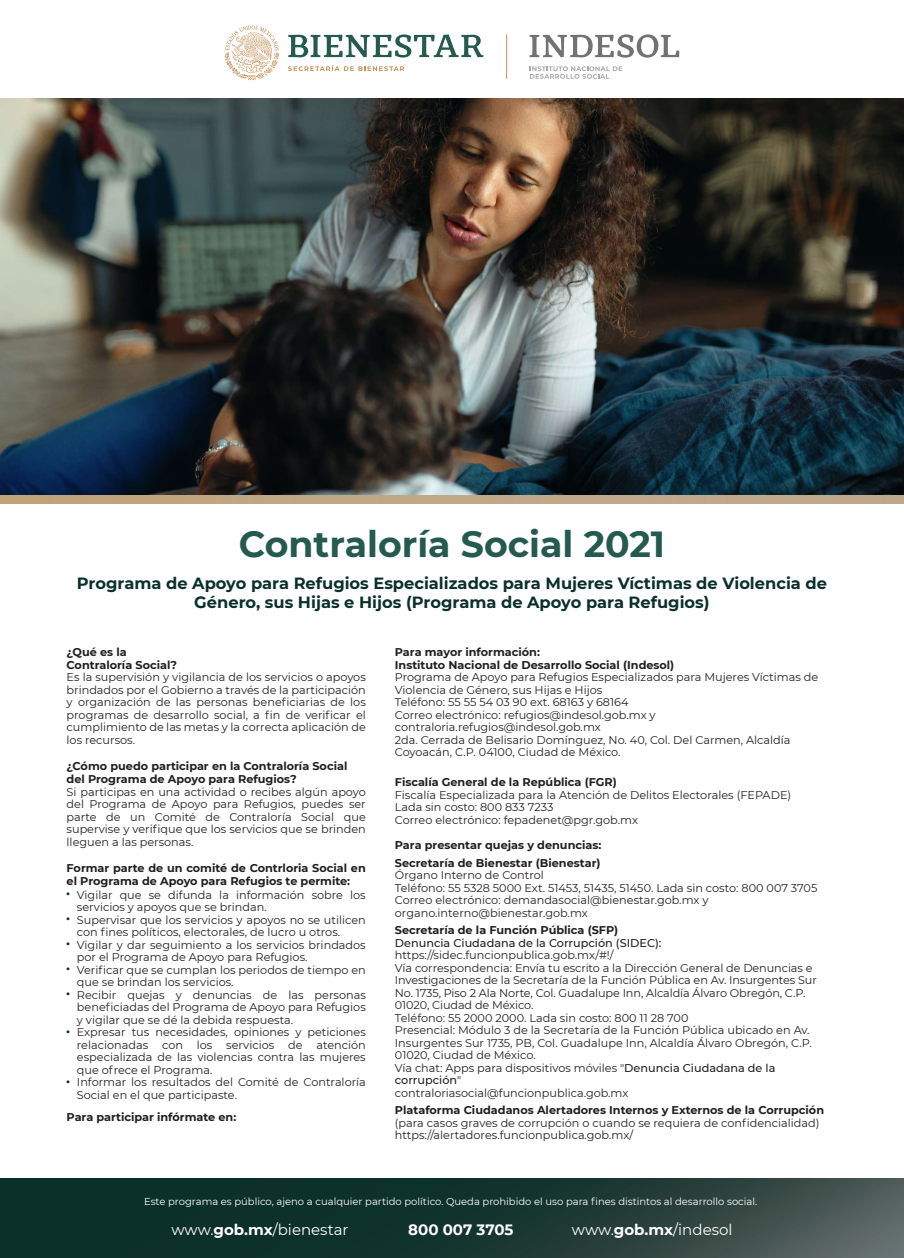
<style>
.page{position:relative;width:904px;height:1258px;background:#fff}
.page>*{position:absolute;margin:0;border:0;box-sizing:border-box;transform-origin:0 0}
.t1{font:700 36.25px "Montserrat";color:#245b4e}
.t2{font:700 16.25px/19.5px "Montserrat";color:#0b302a;text-align:center}
.t3{font:15px "Montserrat";color:#fff}
.t4{font:700 15px "Montserrat";color:#fff}
.t5{font:11.25px/12.5px "Montserrat";color:#231f20}
.t6{font:700 11.25px/13.1px "Montserrat";color:#231f20}
.t7{font:500 11.25px "Montserrat";color:#231f20}
.t8{font:700 11.25px "Montserrat";color:#0b302a}
.t9{font:10px "Montserrat";color:#fff}
.s1{font-weight:500}
.s2{font-weight:700}
</style>
<div class="page">
<img style="left:0;top:99px;width:904px;height:397px">
<svg style="left:0;top:496px;width:904px;height:8px;background:#bfa784"></svg>
<svg style="left:0;top:1178px;width:904px;height:80px;background:#1e3b36"></svg>
<hr style="left:506px;top:34px;width:1px;height:45px;background:#c3945d">
<svg style="left:288px;top:34px;width:195px;height:24px"></svg>
<svg style="left:288px;top:65px;width:116px;height:6px"></svg>
<svg style="left:225px;top:25px;width:54px;height:55px"></svg>
<svg style="left:529px;top:34px;width:150px;height:24px"></svg>
<svg style="left:530px;top:66px;width:92px;height:13px"></svg>
<h1 class="t1" style="left:239px;top:518px;width:427px">Contraloría Social 2021</h1>
<h2 class="t2" style="left:77px;top:572px;width:751px">Programa de Apoyo para Refugios Especializados para Mujeres Víctimas de Violencia de<br>Género, sus Hijas e Hijos (Programa de Apoyo para Refugios)</h2>
<p class="t6" style="left:67px;top:644px;width:112px">¿Qué es la<br>Contraloría Social?</p>
<p class="t5" style="left:67px;top:670px;width:301px;text-align:justify">Es la supervisión y vigilancia de los servicios o apoyos brindados por el Gobierno a través de la participación y organización de las personas beneficiarias de los programas de desarrollo social, a fin de verificar el cumplimiento de las metas y la correcta aplicación de los recursos.</p>
<p class="t6" style="left:67px;top:759px;width:282px">¿Cómo puedo participar en la Contraloría Social del Programa de Apoyo para Refugios?</p>
<p class="t5" style="left:67px;top:785px;width:301px;text-align:justify">Si participas en una actividad o recibes algún apoyo del Programa de Apoyo para Refugios, puedes ser parte de un Comité de Contraloría Social que supervise y verifique que los servicios que se brinden lleguen a las personas.</p>
<p class="t6" style="left:67px;top:861px;width:301px">Formar parte de un comité de Contrloria Social en el Programa de Apoyo para Refugios te permite:</p>
<p class="t5" style="left:77px;top:888px;width:290px">Vigilar que se difunda la información sobre los servicios y apoyos que se brindan.<br>Supervisar que los servicios y apoyos no se utilicen con fines políticos, electorales, de lucro u otros.<br>Vigilar y dar seguimiento a los servicios brindados por el Programa de Apoyo para Refugios.<br>Verificar que se cumplan los periodos de tiempo en que se brindan los servicios.<br>Recibir quejas y denuncias de las personas beneficiadas del Programa de Apoyo para Refugios y vigilar que se dé la debida respuesta.<br>Expresar tus necesidades, opiniones y peticiones relacionadas con los servicios de atención especializada de las violencias contra las mujeres que ofrece el Programa.<br>Informar los resultados del Comité de Contraloría Social en el que participaste.</p>
<p class="t8" style="left:66px;top:885px;width:6px">•</p>
<p class="t8" style="left:66px;top:910px;width:6px">•</p>
<p class="t8" style="left:66px;top:935px;width:6px">•</p>
<p class="t8" style="left:66px;top:960px;width:6px">•</p>
<p class="t8" style="left:66px;top:985px;width:6px">•</p>
<p class="t8" style="left:66px;top:1023px;width:6px">•</p>
<p class="t8" style="left:66px;top:1072px;width:6px">•</p>
<p class="t6" style="left:67px;top:1109px;width:171px">Para participar infórmate en:</p>
<p class="t6" style="left:395px;top:644px;width:281px">Para mayor información:<br>Instituto Nacional de Desarrollo Social (Indesol)</p>
<p class="t5" style="left:395px;top:670px;width:425px">Programa de Apoyo para Refugios Especializados para Mujeres Víctimas de Violencia de Género, sus Hijas e Hijos<br>Teléfono: 55 55 54 03 90 ext. 68163 y 68164<br>Correo electrónico: refugios@indesol.gob.mx y contraloria.refugios@indesol.gob.mx<br>2da. Cerrada de Belisario Domínguez, No. 40, Col. Del Carmen, Alcaldía Coyoacán, C.P. 04100, Ciudad de México.</p>
<p class="t6" style="left:395px;top:775px;width:223px">Fiscalía General de la República (FGR)</p>
<p class="t5" style="left:395px;top:788px;width:398px">Fiscalía Especializada para la Atención de Delitos Electorales (FEPADE)<br>Lada sin costo: 800 833 7233<br>Correo electrónico: fepadenet@pgr.gob.mx</p>
<p class="t6" style="left:395px;top:836px;width:208px;line-height:17.5px">Para presentar quejas y denuncias:<br>Secretaría de Bienestar (Bienestar)</p>
<p class="t5" style="left:395px;top:869px;width:424px">Órgano Interno de Control<br>Teléfono: 55 5328 5000 Ext. 51453, 51435, 51450. Lada sin costo: 800 007 3705<br>Correo electrónico: demandasocial@bienestar.gob.mx y organo.interno@bienestar.gob.mx</p>
<p class="t6" style="left:395px;top:923px;width:225px">Secretaría de la Función Pública (SFP)</p>
<p class="t7" style="left:395px;top:935px;width:268px">Denuncia Ciudadana de la Corrupción (SIDEC):</p>
<p class="t5" style="left:395px;top:949px;width:423px">https://sidec.funcionpublica.gob.mx/#!/<br>Vía correspondencia: Envía tu escrito a la Dirección General de Denuncias e Investigaciones de la Secretaría de la Función Pública en Av. Insurgentes Sur No. 1735, Piso 2 Ala Norte, Col. Guadalupe Inn, Alcaldía Álvaro Obregón, C.P.<br>01020, Ciudad de México.<br>Teléfono: 55 2000 2000. Lada sin costo: 800 11 28 700<br>Presencial: Módulo 3 de la Secretaría de la Función Pública ubicado en Av.<br>Insurgentes Sur 1735, PB, Col. Guadalupe Inn, Alcaldía Álvaro Obregón, C.P.<br>01020, Ciudad de México.<br>Vía chat: Apps para dispositivos móviles "<span class="s1">Denuncia Ciudadana de la corrupción</span>"<br>contraloriasocial@funcionpublica.gob.mx</p>
<p class="t6" style="left:395px;top:1103px;width:430px">Plataforma Ciudadanos Alertadores Internos y Externos de la Corrupción</p>
<p class="t5" style="left:395px;top:1116px;width:426px">(para casos graves de corrupción o cuando se requiera de confidencialidad) https://alertadores.funcionpublica.gob.mx/</p>
<p class="t9" style="left:144px;top:1195px;width:614px">Este programa es público, ajeno a cualquier partido político. Queda prohibido el uso para fines distintos al desarrollo social.</p>
<h3 class="t3" style="left:171px;top:1219px;width:179px">www.<span class="s2">gob.mx</span>/bienestar</h3>
<h3 class="t4" style="left:408px;top:1219px;width:107px">800 007 3705</h3>
<h3 class="t3" style="left:572px;top:1219px;width:162px">www.<span class="s2">gob.mx</span>/indesol</h3>
</div>
